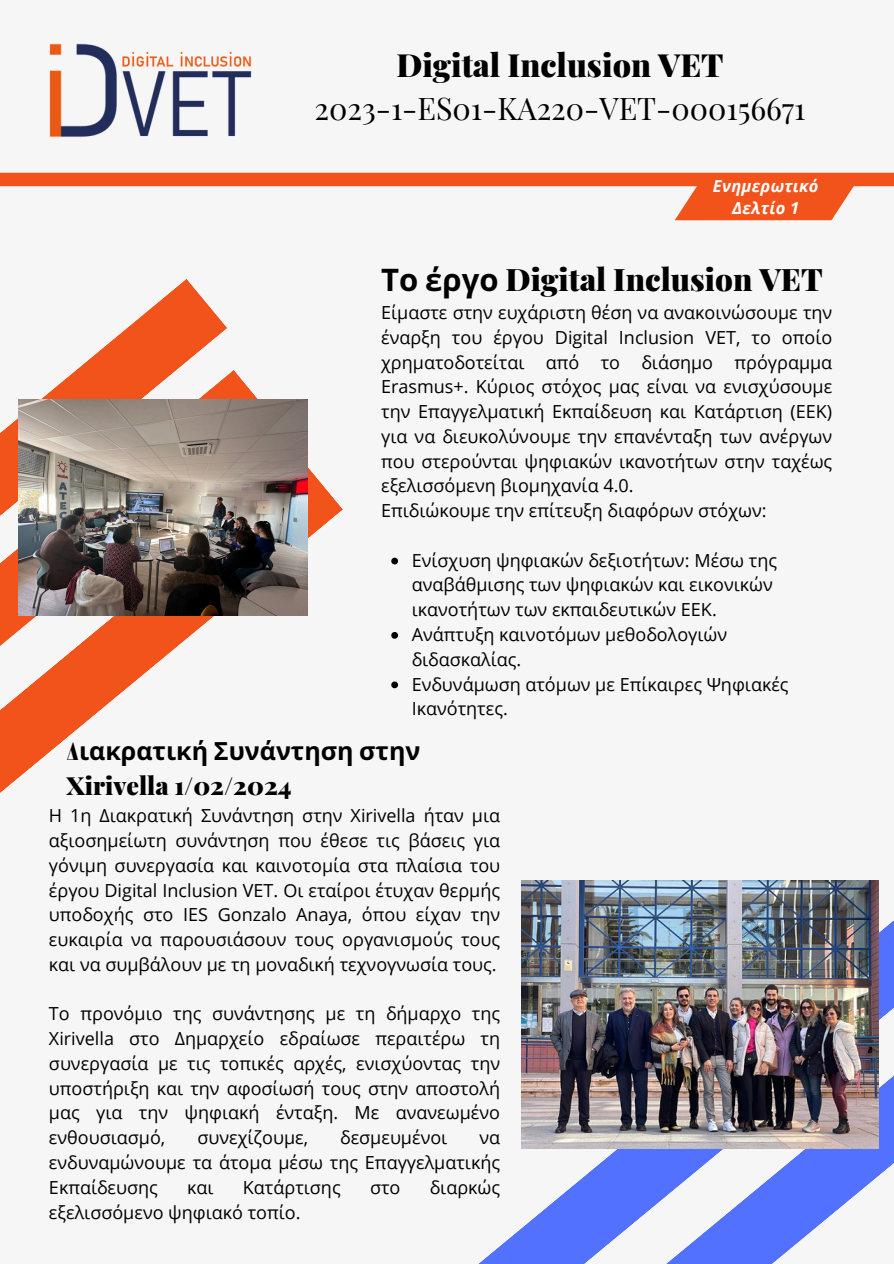
<style>
.page{position:relative;width:894px;height:1264px;background:#fff}
.page>*{position:absolute;margin:0;border:0;box-sizing:border-box;transform-origin:0 0}
.t1{font:900 31.95px "Playfair Display";color:#000}
.t2{font:900 31.05px "Playfair Display";color:#000}
.t3{font:30.45px "Playfair Display";color:#000}
.t4{font:700 25.05px/34.8px "Noto Sans";color:#000}
.t5{font:18px/24.8px "Open Sans";color:#000;text-align:justify}
.t6{font:italic 700 16.5px/22.5px "Open Sans";letter-spacing:.015em;color:#fff;text-align:center}
.s1{font-family:"Noto Sans";font-weight:700}
.s2{font-family:"Playfair Display";font-weight:900}
</style>
<div class="page">
<div style="left:0;top:0;width:893px;height:1263px;background:#f6f6f6"></div>
<svg style="left:480px;top:892px;width:413px;height:371px"></svg>
<svg style="left:522px;top:1047px;width:371px;height:216px;fill:#5271ff"></svg>
<svg style="left:0;top:460px;width:343px;height:333px"></svg>
<svg style="left:0;top:279px;width:227px;height:337px"></svg>
<div style="left:0;top:173px;width:893px;height:13px;background:#f2531b"></div>
<svg style="left:674px;top:186px;width:182px;height:35px;background:#f26c3d"></svg>
<img style="left:49px;top:43px;width:203px;height:94px">
<img style="left:18px;top:399px;width:289px;height:216px">
<img style="left:522px;top:881px;width:356px;height:267px">
<svg style="left:391px;top:557px;width:7px;height:7px"></svg>
<svg style="left:391px;top:632px;width:7px;height:6px"></svg>
<svg style="left:391px;top:681px;width:7px;height:7px"></svg>
<h1 class="t1" style="left:396px;top:43px;width:328px">Digital Inclusion VET</h1>
<h1 class="t3" style="left:314px;top:87px;width:492px">2023-1-ES01-KA220-VET-000156671</h1>
<p class="t6" style="left:712px;top:174px;width:107px">Ενημερωτικό<br>Δελτίο 1</p>
<p class="t2" style="left:381px;top:257px;width:443px"><span class="s1">Το έργο</span> Digital Inclusion VET</p>
<p class="t5" style="left:381px;top:300px;width:452px">Είμαστε στην ευχάριστη θέση να ανακοινώσουμε την έναρξη του έργου Digital Inclusion VET, το οποίο χρηματοδοτείται από το διάσημο πρόγραμμα Erasmus+. Κύριος στόχος μας είναι να ενισχύσουμε την Επαγγελματική Εκπαίδευση και Κατάρτιση (ΕΕΚ) για να διευκολύνουμε την επανένταξη των ανέργων που στερούνται ψηφιακών ικανοτήτων στην ταχέως εξελισσόμενη βιομηχανία 4.0.</p>
<p class="t5" style="left:381px;top:498px;width:387px">Επιδιώκουμε την επίτευξη διαφόρων στόχων:</p>
<p class="t5" style="left:411px;top:547px;width:367px;text-align:left">Ενίσχυση ψηφιακών δεξιοτήτων: Μέσω της αναβάθμισης των ψηφιακών και εικονικών ικανοτήτων των εκπαιδευτικών ΕΕΚ.</p>
<p class="t5" style="left:411px;top:621px;width:317px">Ανάπτυξη καινοτόμων μεθοδολογιών διδασκαλίας.</p>
<h3 class="t5" style="left:411px;top:671px;width:378px">Ενδυνάμωση ατόμων με Επίκαιρες Ψηφιακές<br>Ικανότητες.</h3>
<p class="t4" style="left:66px;top:733px;width:355px"><span class="s2">Δ</span>ιακρατική Συνάντηση στην<br><span class="s2">Xirivella 1/02/2024</span></p>
<p class="t5" style="left:49px;top:803px;width:452px">Η 1η Διακρατική Συνάντηση στην Xirivella ήταν μια αξιοσημείωτη συνάντηση που έθεσε τις βάσεις για γόνιμη συνεργασία και καινοτομία στα πλαίσια του έργου Digital Inclusion VET. Οι εταίροι έτυχαν θερμής υποδοχής στο IES Gonzalo Anaya, όπου είχαν την ευκαιρία να παρουσιάσουν τους οργανισμούς τους και να συμβάλουν με τη μοναδική τεχνογνωσία τους.</p>
<p class="t5" style="left:49px;top:1001px;width:452px">Το προνόμιο της συνάντησης με τη δήμαρχο της Xirivella στο Δημαρχείο εδραίωσε περαιτέρω τη συνεργασία με τις τοπικές αρχές, ενισχύοντας την υποστήριξη και την αφοσίωσή τους στην αποστολή μας για την ψηφιακή ένταξη. Με ανανεωμένο ενθουσιασμό,</p>
<p class="t5" style="left:197px;top:1124px;width:112px">συνεχίζουμε,</p>
<p class="t5" style="left:340px;top:1124px;width:109px">δεσμευμένοι</p>
<p class="t5" style="left:49px;top:1124px;width:452px;text-indent:430px">να ενδυναμώνουμε τα άτομα μέσω της Επαγγελματικής Εκπαίδευσης</p>
<p class="t5" style="left:187px;top:1174px;width:28px">και</p>
<p class="t5" style="left:243px;top:1174px;width:99px">Κατάρτισης</p>
<p class="t5" style="left:370px;top:1174px;width:32px">στο</p>
<p class="t5" style="left:429px;top:1174px;width:72px">διαρκώς</p>
<p class="t5" style="left:49px;top:1199px;width:253px">εξελισσόμενο ψηφιακό τοπίο.</p>
</div>
